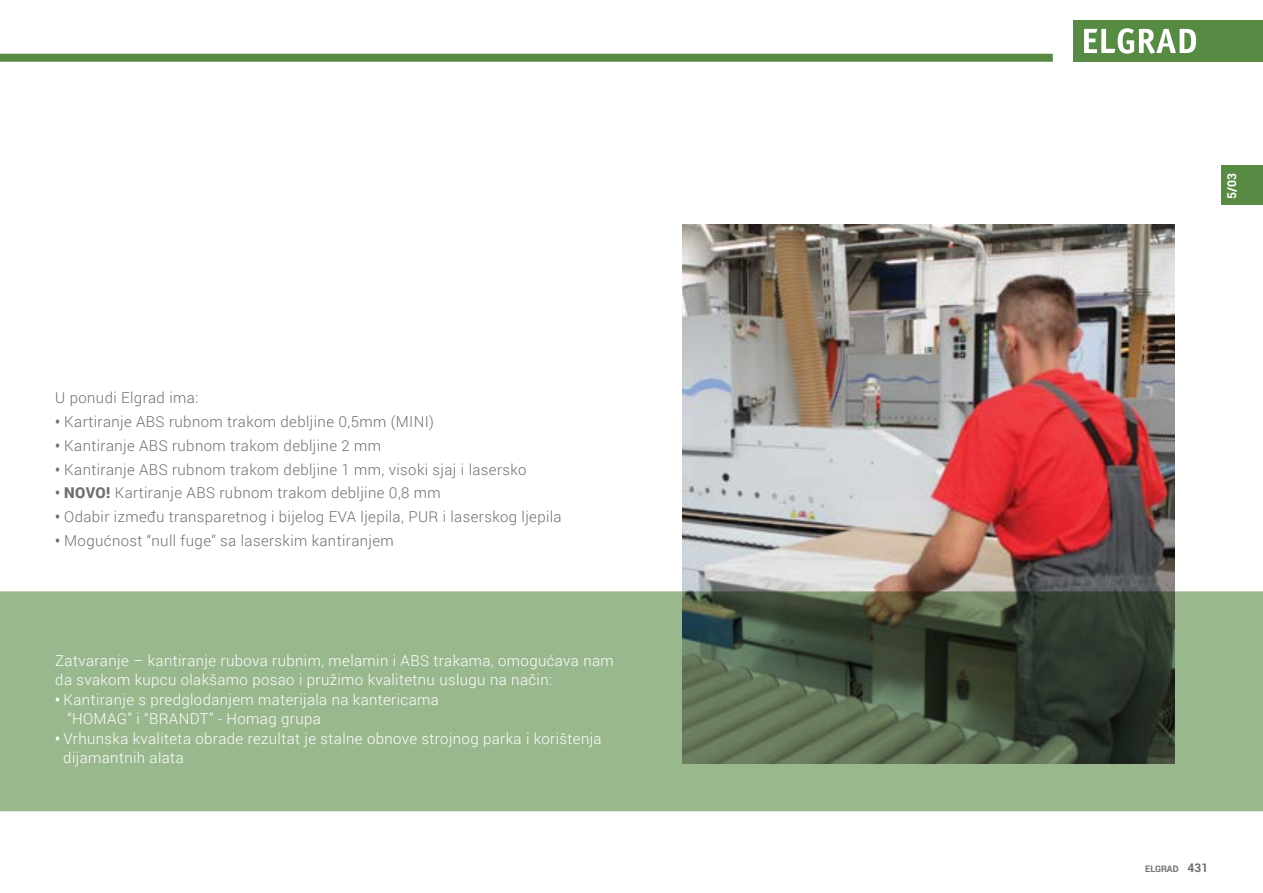
<style>
.page{position:relative;width:1263px;height:893px;background:#fff}
.page>*{position:absolute;margin:0;border:0;box-sizing:border-box;transform-origin:0 0}
.t1{font:300 15px "Roboto";letter-spacing:.025em;color:#6d6e71}
.t2{font:300 15px/19.5px "Roboto";letter-spacing:.025em;color:#fff}
.t3{font:700 12.15px "Roboto";color:#fff}
.t4{font:700 9px "Roboto";color:#6d6e71}
.s1{font-family:"Roboto Condensed";font-weight:700}
.s2{font-weight:900}
.s3{font-size:12px}
</style>
<div class="page">
<img style="left:683px;top:225px;width:491px;height:366px">
<svg style="left:0;top:591px;width:1263px;height:220px;background:#7f9875"></svg>
<div style="left:0;top:54px;width:1053px;height:8px;background:#578a43"></div>
<div style="left:1073px;top:20px;width:190px;height:42px;background:#578a43"></div>
<svg style="left:1084px;top:28px;width:112px;height:26px"></svg>
<div style="left:1222px;top:165px;width:41px;height:40px;background:#578a43"></div>
<p class="t1" style="left:55px;top:388px;width:145px">U ponudi Elgrad ima:</p>
<p class="t1" style="left:55px;top:411px;width:380px"><span class="s1">•</span> Kartiranje ABS rubnom trakom debljine 0,5mm (MINI)</p>
<p class="t1" style="left:55px;top:435px;width:327px"><span class="s1">•</span> Kantiranje ABS rubnom trakom debljine 2 mm</p>
<p class="t1" style="left:55px;top:459px;width:473px"><span class="s1">•</span> Kantiranje ABS rubnom trakom debljine 1 mm, visoki sjaj i lasersko</p>
<p class="t1" style="left:55px;top:483px;width:387px"><span class="s1">•</span> <span class="s2">NOVO!</span> Kartiranje ABS rubnom trakom debljine 0,8 mm</p>
<p class="t1" style="left:55px;top:506px;width:508px"><span class="s1">•</span> Odabir između transparetnog i bijelog EVA ljepila, PUR i laserskog ljepila</p>
<p class="t1" style="left:55px;top:530px;width:340px"><span class="s1">•</span> Mogućnost “null fuge” sa laserskim kantiranjem</p>
<p class="t2" style="left:55px;top:650px;width:560px">Zatvaranje – kantiranje rubova rubnim, melamin i ABS trakama, omogućava nam da svakom kupcu olakšamo posao i pružimo kvalitetnu uslugu na način:</p>
<p class="t2" style="left:67px;top:689px;width:373px;text-indent:-12px"><span class="s1">•</span> Kantiranje s predglodanjem materijala na kantericama “HOMAG” i “BRANDT” - Homag grupa</p>
<p class="t2" style="left:63px;top:728px;width:540px;text-indent:-8px"><span class="s1">•</span> Vrhunska kvaliteta obrade rezultat je stalne obnove strojnog parka i korištenja dijamantnih alata</p>
<p class="t3" style="left:1223px;top:199px;width:27px;rotate:-90deg">5/03</p>
<p class="t4" style="left:1145px;top:862px;width:65px">ELGRAD <span class="s3">431</span></p>
</div>
